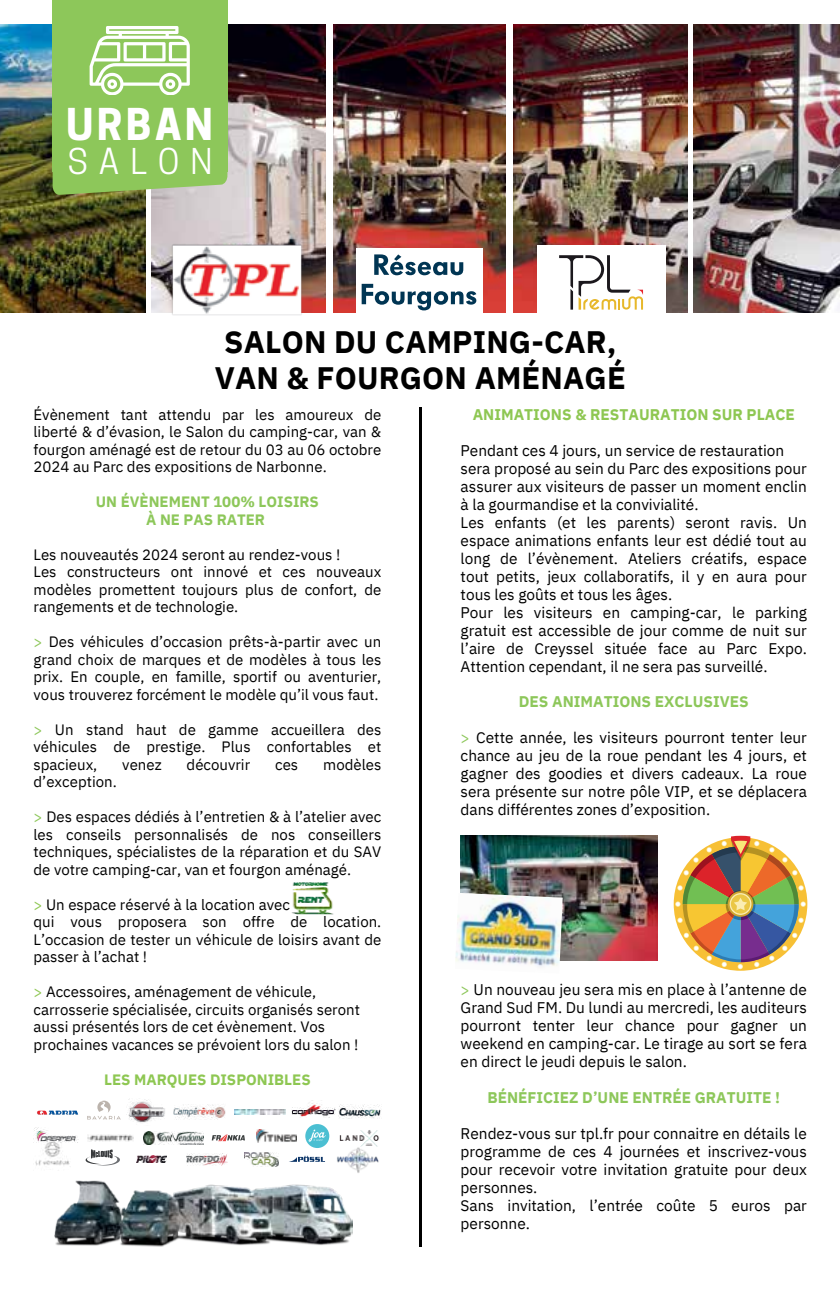
<style>
.page{position:relative;width:840px;height:1304px;background:#fff}
.page>*{position:absolute;margin:0;border:0;box-sizing:border-box;transform-origin:0 0}
.t1{font:700 41.2px "Cooper Hewitt";letter-spacing:.08em;color:#fff}
.t2{font:33.4px "Cooper Hewitt";letter-spacing:.33em;color:#fff}
.t3{font:700 31px/36px "IBM Plex Sans";letter-spacing:.005em;color:#000;text-align:center}
.t4{font:15.4px/18px "IBM Plex Sans";color:#000}
.t5{font:700 15.4px "IBM Plex Sans";color:#8dc75a}
.t6{font:700 15.4px "IBM Plex Sans";color:#8ec752}
.t7{font:15px/17.6px "IBM Plex Sans";color:#000;text-align:justify}
.t8{font:700 15px/17.6px "IBM Plex Sans";color:#8dc75a;text-align:center}
.t9{font:700 15px "IBM Plex Sans";color:#8ec752}
.s1{color:#8dc75a}
.s2{color:#8ec752}
</style>
<div class="page">
<img style="left:693px;top:25px;width:146px;height:288px">
<img style="left:513px;top:25px;width:174px;height:288px">
<img style="left:333px;top:25px;width:172px;height:288px">
<img style="left:0;top:25px;width:145px;height:288px">
<img style="left:151px;top:25px;width:174px;height:288px">
<hr style="left:419px;top:407px;width:2px;height:840px;background:#000">
<svg style="left:52px;top:0;width:175px;height:195px;background:#97ca69"></svg>
<svg style="left:674px;top:836px;width:131px;height:133px"></svg>
<img style="left:460px;top:836px;width:197px;height:124px">
<img style="left:455px;top:893px;width:107px;height:74px">
<img style="left:291px;top:882px;width:43px;height:33px">
<img style="left:128px;top:1099px;width:24px;height:24px">
<img style="left:126px;top:1104px;width:39px;height:15px">
<img style="left:338px;top:1105px;width:43px;height:13px">
<img style="left:87px;top:1134px;width:47px;height:8px">
<img style="left:136px;top:1155px;width:30px;height:8px">
<svg style="left:87px;top:1101px;width:34px;height:18px"></svg>
<img style="left:174px;top:1105px;width:50px;height:15px">
<img style="left:234px;top:1110px;width:51px;height:4px">
<img style="left:34px;top:1127px;width:45px;height:16px">
<svg style="left:289px;top:1156px;width:36px;height:6px"></svg>
<div style="left:305px;top:1124px;width:24px;height:24px;background:#4bbfd2;border-radius:12px"></div>
<svg style="left:308px;top:1129px;width:17px;height:13px"></svg>
<img style="left:339px;top:1130px;width:40px;height:14px">
<img style="left:244px;top:1153px;width:35px;height:13px">
<svg style="left:37px;top:1111px;width:41px;height:4px"></svg>
<svg style="left:86px;top:1149px;width:34px;height:16px"></svg>
<svg style="left:211px;top:1134px;width:34px;height:7px"></svg>
<img style="left:337px;top:1144px;width:42px;height:29px">
<img style="left:187px;top:1153px;width:40px;height:12px">
<img style="left:143px;top:1131px;width:60px;height:14px">
<img style="left:291px;top:1100px;width:44px;height:17px">
<img style="left:256px;top:1129px;width:40px;height:14px">
<img style="left:34px;top:1141px;width:37px;height:25px">
<img style="left:166px;top:238px;width:142px;height:77px">
<div style="left:355px;top:248px;width:127px;height:69px;background:#fff"></div>
<svg style="left:374px;top:254px;width:89px;height:21px"></svg>
<svg style="left:361px;top:284px;width:115px;height:26px"></svg>
<div style="left:536px;top:246px;width:128px;height:73px;background:#fff"></div>
<svg style="left:559px;top:255px;width:83px;height:55px"></svg>
<img style="left:54px;top:1180px;width:299px;height:67px">
<h1 class="t1" style="left:66px;top:101px;width:148px">URBAN</h1>
<h2 class="t2" style="left:68px;top:142px;width:146px">SALON</h2>
<h3 class="t3" style="left:215px;top:321px;width:412px">SALON DU CAMPING-CAR,<br>VAN &amp; FOURGON AMÉNAGÉ</h3>
<p class="t7" style="left:34px;top:404px;width:349px">Évènement tant attendu par les amoureux de liberté &amp; d’évasion, le Salon du camping-car, van &amp; fourgon aménagé est de retour du 03 au 06 octobre 2024 au Parc des expositions de Narbonne.</p>
<p class="t8" style="left:96px;top:492px;width:224px">UN ÉVÈNEMENT 100% LOISIRS<br>À NE PAS RATER</p>
<p class="t7" style="left:34px;top:544px;width:349px;text-align:left">Les nouveautés 2024 seront au rendez-vous !<br>Les constructeurs ont innové et ces nouveaux modèles promettent toujours plus de confort, de rangements et de technologie.</p>
<p class="t7" style="left:34px;top:632px;width:349px"><span class="s1">&gt;</span> Des véhicules d’occasion prêts-à-partir avec un grand choix de marques et de modèles à tous les prix. En couple, en famille, sportif ou aventurier, vous trouverez forcément le modèle qu’il vous faut.</p>
<p class="t7" style="left:34px;top:719px;width:349px"><span class="s1">&gt;</span> Un stand haut de gamme accueillera des véhicules de prestige. Plus confortables et spacieux,</p>
<p class="t7" style="left:122px;top:754px;width:41px">venez</p>
<p class="t7" style="left:186px;top:754px;width:65px">découvrir</p>
<p class="t7" style="left:275px;top:754px;width:25px">ces</p>
<p class="t7" style="left:323px;top:754px;width:60px">modèles</p>
<p class="t7" style="left:34px;top:772px;width:85px">d’exception.</p>
<p class="t7" style="left:34px;top:807px;width:349px"><span class="s1">&gt;</span> Des espaces dédiés à l’entretien &amp; à l’atelier avec les conseils personnalisés de nos conseillers techniques, spécialistes de la réparation et du SAV de votre camping-car, van et fourgon aménagé.</p>
<p class="t7" style="left:34px;top:894px;width:349px;text-align:left"><span class="s2">&gt;</span> Un espace réservé à la location avec<br>qui vous proposera son offre de location.<br>L’occasion de tester un véhicule de loisirs avant de passer à l’achat !</p>
<p class="t7" style="left:34px;top:982px;width:328px;text-align:left"><span class="s2">&gt;</span> Accessoires, aménagement de véhicule, carrosserie spécialisée, circuits organisés seront aussi présentés lors de cet évènement. Vos prochaines vacances se prévoient lors du salon !</p>
<p class="t9" style="left:104px;top:1067px;width:208px">LES MARQUES DISPONIBLES</p>
<p class="t6" style="left:472px;top:402px;width:323px">ANIMATIONS &amp; RESTAURATION SUR PLACE</p>
<p class="t4" style="left:460px;top:440px;width:347px">Pendant ces 4 jours, un service de restauration sera proposé au sein du Parc des expositions pour assurer aux visiteurs de passer un moment enclin à la gourmandise et la convivialité.<br>Les enfants (et les parents) seront ravis. Un espace animations enfants leur est dédié tout au long de l’évènement. Ateliers créatifs, espace tout petits, jeux collaboratifs, il y en aura pour tous les goûts et tous les âges.<br>Pour les visiteurs en camping-car, le parking gratuit est accessible de jour comme de nuit sur l’aire de Creyssel située face au Parc Expo.<br>Attention cependant, il ne sera pas surveillé.</p>
<p class="t5" style="left:518px;top:690px;width:231px">DES ANIMATIONS EXCLUSIVES</p>
<p class="t4" style="left:460px;top:728px;width:347px;text-align:justify"><span class="s1">&gt;</span> Cette année, les visiteurs pourront tenter leur chance au jeu de la roue pendant les 4 jours, et gagner des goodies et divers cadeaux. La roue sera présente sur notre pôle VIP, et se déplacera dans différentes zones d’exposition.</p>
<p class="t4" style="left:460px;top:979px;width:347px;text-align:justify"><span class="s1">&gt;</span> Un nouveau jeu sera mis en place à l’antenne de Grand Sud FM. Du lundi au mercredi, les auditeurs pourront tenter leur chance pour gagner un weekend en camping-car. Le tirage au sort se fera en direct le jeudi depuis le salon.</p>
<p class="t5" style="left:487px;top:1085px;width:294px">BÉNÉFICIEZ D’UNE ENTRÉE GRATUITE !</p>
<p class="t4" style="left:460px;top:1123px;width:347px">Rendez-vous sur tpl.fr pour connaitre en détails le programme de ces 4 journées et inscrivez-vous pour recevoir votre invitation gratuite pour deux personnes.<br>Sans invitation, l’entrée coûte 5 euros par personne.</p>
</div>
